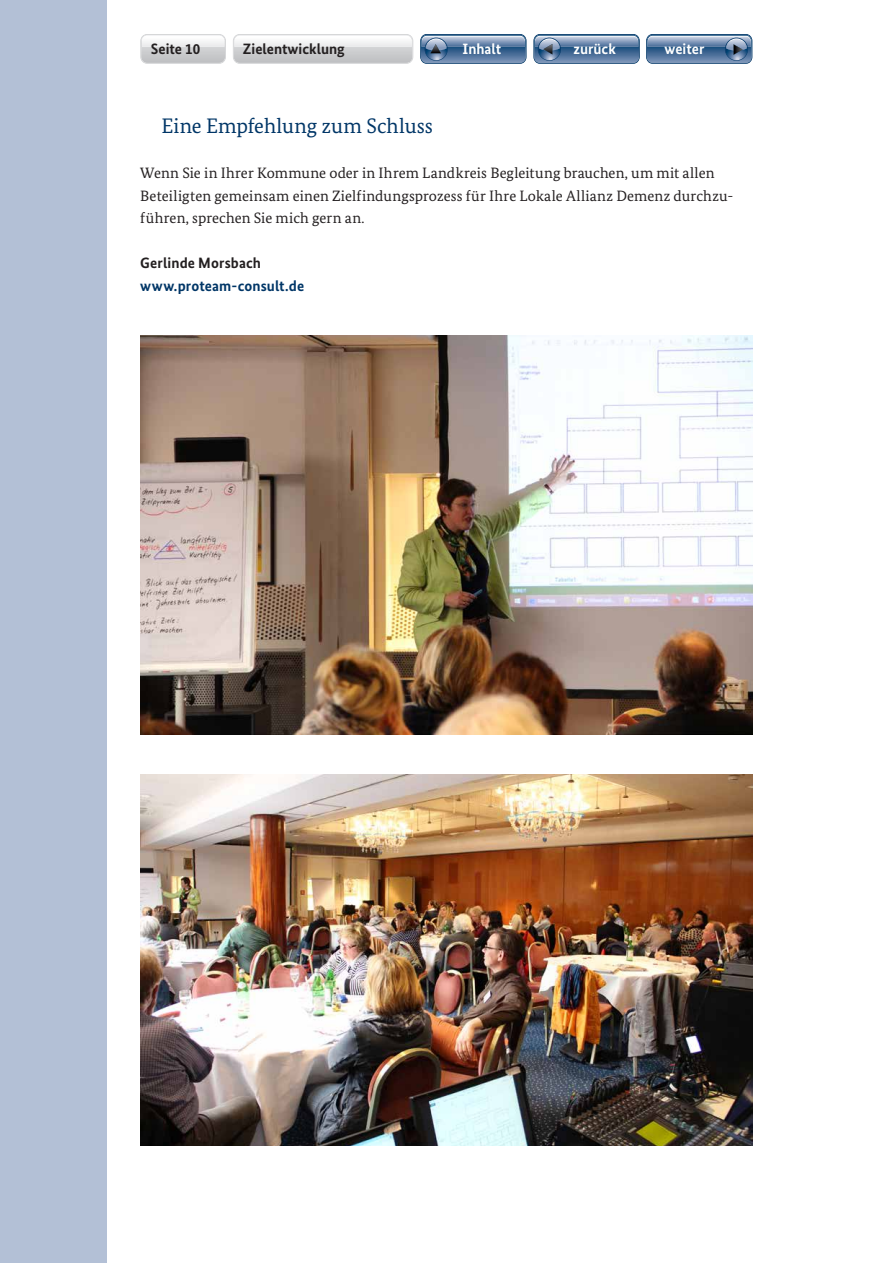
<style>
.page{position:relative;width:893px;height:1263px;background:#fff}
.page>*{position:absolute;margin:0;border:0;box-sizing:border-box;transform-origin:0 0}
.t1{font:21px "Bundes Serif";letter-spacing:.005em;color:#003667}
.t2{font:15px/22.5px "Bundes Serif";letter-spacing:.005em;color:#231f20}
.t3{font:700 15px "Bundes Sans";color:#231f20}
.t4{font:700 15px "Bundes Sans";letter-spacing:.005em;color:#003667}
.t5{font:700 15px "Bundes Sans";color:#fff}
</style>
<div class="page">
<div style="left:0;top:0;width:106px;height:1263px;background:#b3c0d6"></div>
<svg style="left:140px;top:34px;width:86px;height:30px;background:#d4d5d7"></svg>
<img style="left:142px;top:36px;width:82px;height:6px">
<svg style="left:233px;top:34px;width:180px;height:30px"></svg>
<svg style="left:420px;top:34px;width:107px;height:30px;background:#6785a8"></svg>
<svg style="left:533px;top:34px;width:107px;height:30px;background:#6785a8"></svg>
<svg style="left:646px;top:34px;width:106px;height:30px;background:#6684a7"></svg>
<img style="left:140px;top:774px;width:613px;height:372px">
<img style="left:140px;top:336px;width:613px;height:398px">
<p class="t3" style="left:151px;top:40px;width:51px">Seite 10</p>
<p class="t3" style="left:243px;top:40px;width:103px">Zielentwicklung</p>
<p class="t5" style="left:463px;top:40px;width:40px">Inhalt</p>
<p class="t5" style="left:573px;top:40px;width:44px">zurück</p>
<p class="t5" style="left:665px;top:40px;width:41px">weiter</p>
<h1 class="t1" style="left:162px;top:113px;width:273px">Eine Empfehlung zum Schluss</h1>
<p class="t2" style="left:140px;top:162px;width:594px">Wenn Sie in Ihrer Kommune oder in Ihrem Landkreis Begleitung brauchen, um mit allen<br>Beteiligten gemeinsam einen Zielfindungsprozess für Ihre Lokale Allianz Demenz durchzu&shy;führen, sprechen Sie mich gern an.</p>
<p class="t3" style="left:140px;top:254px;width:122px">Gerlinde Morsbach</p>
<p class="t4" style="left:140px;top:276px;width:165px">www.proteam-consult.de</p>
</div>
